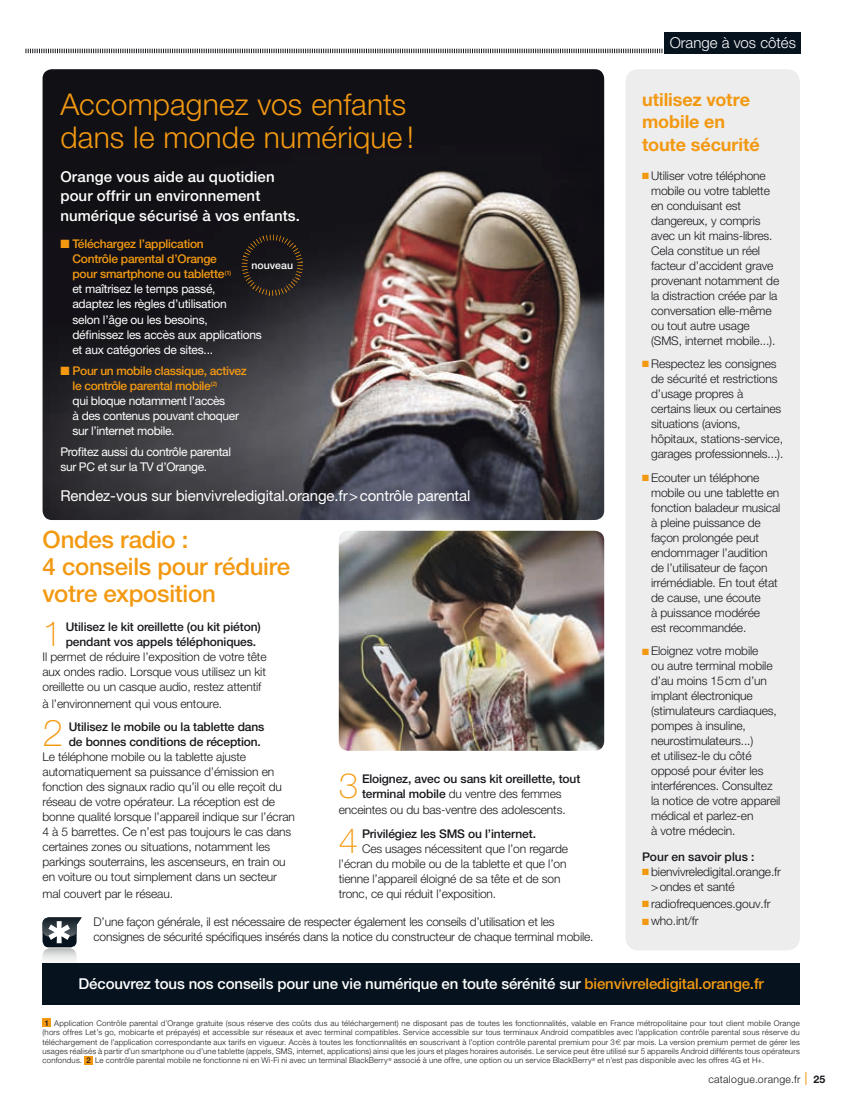
<style>
.page{position:relative;width:851px;height:1106px;background:#fff}
.page>*{position:absolute;margin:0;border:0;box-sizing:border-box;transform-origin:0 0}
.t1{font:100 37.2px "Helvetica Neue LT Pro";color:#f39911}
.t2{font:100 35.1px "Helvetica Neue LT Pro";color:#f39911}
.t3{font:300 30px/33px "Helvetica Neue LT Pro";letter-spacing:.005em;color:#f39911}
.t4{font:500 24px/27px "Helvetica Neue LT Pro";letter-spacing:-.01em;color:#f39911}
.t5{font:700 18px/22.5px "Helvetica Neue LT Pro";letter-spacing:-.005em;color:#f39911}
.t6{font:500 15px/19.5px "Helvetica Neue LT Pro";letter-spacing:-.01em;color:#fff}
.t7{font:15px "Helvetica Neue LT Pro";letter-spacing:-.01em;color:#fff}
.t8{font:300 15px "Helvetica Neue LT Pro";color:#fff}
.t9{font:300 12px/15px "Helvetica Neue LT Pro";letter-spacing:-.01em;color:#1a171c}
.t10{font:12px/15px "Helvetica Neue LT Pro";letter-spacing:-.02em;color:#fff}
.t11{font:500 12px/15px "Helvetica Neue LT Pro";letter-spacing:-.01em;color:#1a171c}
.t12{font:300 10.5px "Helvetica Neue LT Pro";letter-spacing:.03em;color:#1a171c}
.t13{font:500 10.5px "Helvetica Neue LT Pro";letter-spacing:.01em;color:#fff}
.t14{font:300 7.8px/9.4px "Helvetica Neue LT Pro";letter-spacing:.025em;color:#1a171c;text-align:justify}
.s1{color:#f39911}
.s2{font-weight:500;color:#f39911}
.s3{font-weight:300}
.s4{font-weight:500}
.s5{font-family:"Euro Sans"}
.s6{font-weight:700}
</style>
<div class="page">
<div style="left:43px;top:1018px;width:8px;height:9px;background:#f39911"></div>
<div style="left:84px;top:1056px;width:9px;height:8px;background:#f39911"></div>
<svg style="left:805px;top:1072px;width:1px;height:13px"></svg>
<img style="left:43px;top:69px;width:561px;height:451px">
<svg style="left:43px;top:917px;width:39px;height:44px"></svg>
<img style="left:339px;top:531px;width:265px;height:219px">
<div style="left:43px;top:962px;width:756px;height:42px;background:#06131e"></div>
<div style="left:625px;top:69px;width:174px;height:881px;background:#ededee;border-radius:13px"></div>
<div style="left:242px;top:234px;width:61px;height:62px;border:6px dashed #f39911;border-radius:50%"></div>
<svg style="left:25px;top:48px;width:637px;height:6px"></svg>
<div style="left:664px;top:32px;width:136px;height:21px;background:#06131e"></div>
<p class="t3" style="left:60px;top:87px;width:355px">Accompagnez vos enfants dans le monde numérique !</p>
<p class="t6" style="left:60px;top:166px;width:241px">Orange vous aide au quotidien pour offrir un environnement numérique sécurisé à vos enfants.</p>
<p class="t10" style="left:72px;top:236px;width:191px;text-indent:-12px"><span class="s1">■</span> <span class="s2">Téléchargez l’application<br>Contrôle parental d’Orange<br>pour smartphone ou tablette</span><sup>(1)<br></sup>et maîtrisez le temps passé,<br>adaptez les règles d’utilisation<br>selon l’âge ou les besoins, définissez les accès aux applications et aux catégories de sites...</p>
<p class="t10" style="left:73px;top:363px;width:176px;text-indent:-12px"><span class="s1">■</span> <span class="s2">Pour un mobile classique, activez le contrôle parental mobile</span><sup>(2)<br></sup>qui bloque notamment l’accès<br>à des contenus pouvant choquer sur l’internet mobile.</p>
<p class="t10" style="left:60px;top:444px;width:172px">Profitez aussi du contrôle parental sur PC et sur la TV d’Orange.</p>
<p class="t7" style="left:60px;top:486px;width:411px">Rendez-vous sur bienvivreledigital.orange.fr&gt;contrôle parental</p>
<p class="t13" style="left:251px;top:259px;width:43px">nouveau</p>
<p class="t4" style="left:43px;top:525px;width:249px">Ondes radio :<br>4 conseils pour réduire votre exposition</p>
<p class="t2" style="left:43px;top:613px;width:21px">1</p>
<p class="t11" style="left:66px;top:619px;width:196px">Utilisez le kit oreillette (ou kit piéton)</p>
<p class="t11" style="left:66px;top:634px;width:192px">pendant vos appels téléphoniques.</p>
<p class="t9" style="left:43px;top:649px;width:225px">Il permet de réduire l’exposition de votre tête</p>
<p class="t9" style="left:43px;top:664px;width:225px">aux ondes radio. Lorsque vous utilisez un kit</p>
<p class="t9" style="left:43px;top:679px;width:220px">oreillette ou un casque audio, restez attentif</p>
<p class="t9" style="left:43px;top:695px;width:181px">à l’environnement qui vous entoure.</p>
<p class="t1" style="left:43px;top:711px;width:22px">2</p>
<p class="t11" style="left:69px;top:719px;width:197px">Utilisez le mobile ou la tablette dans</p>
<p class="t11" style="left:69px;top:734px;width:194px">de bonnes conditions de réception.</p>
<p class="t9" style="left:43px;top:749px;width:205px">Le téléphone mobile ou la tablette ajuste</p>
<p class="t9" style="left:43px;top:764px;width:233px">automatiquement sa puissance d’émission en</p>
<p class="t9" style="left:43px;top:779px;width:241px">fonction des signaux radio qu’il ou elle reçoit du</p>
<p class="t9" style="left:43px;top:794px;width:234px">réseau de votre opérateur. La réception est de</p>
<p class="t9" style="left:43px;top:809px;width:254px">bonne qualité lorsque l’appareil indique sur l’écran</p>
<p class="t9" style="left:43px;top:824px;width:250px">4 à 5 barrettes. Ce n’est pas toujours le cas dans</p>
<p class="t9" style="left:43px;top:839px;width:229px">certaines zones ou situations, notamment les</p>
<p class="t9" style="left:43px;top:854px;width:244px">parkings souterrains, les ascenseurs, en train ou</p>
<p class="t9" style="left:43px;top:869px;width:236px">en voiture ou tout simplement dans un secteur</p>
<p class="t9" style="left:43px;top:885px;width:132px">mal couvert par le réseau.</p>
<p class="t2" style="left:339px;top:764px;width:21px">3</p>
<p class="t11" style="left:362px;top:771px;width:220px">Eloignez, avec ou sans kit oreillette, tout terminal mobile <span class="s3">du ventre des femmes</span></p>
<p class="t9" style="left:339px;top:802px;width:228px">enceintes ou du bas-ventre des adolescents.</p>
<p class="t2" style="left:339px;top:819px;width:21px">4</p>
<p class="t11" style="left:362px;top:826px;width:175px">Privilégiez les SMS ou l’internet.</p>
<p class="t9" style="left:362px;top:840px;width:207px">Ces usages nécessitent que l’on regarde</p>
<p class="t9" style="left:339px;top:855px;width:229px">l’écran du mobile ou de la tablette et que l’on</p>
<p class="t9" style="left:339px;top:870px;width:223px">tienne l’appareil éloigné de sa tête et de son</p>
<p class="t9" style="left:339px;top:885px;width:159px">tronc, ce qui réduit l’exposition.</p>
<p class="t9" style="left:94px;top:914px;width:501px">D’une façon générale, il est nécessaire de respecter également les conseils d’utilisation et les consignes de sécurité spécifiques insérés dans la notice du constructeur de chaque terminal mobile.</p>
<p class="t8" style="left:669px;top:33px;width:128px">Orange à vos côtés</p>
<p class="t5" style="left:642px;top:88px;width:119px">utilisez votre mobile en toute sécurité</p>
<p class="t9" style="left:651px;top:167px;width:129px;text-indent:-9px"><span class="s1">■</span> Utiliser votre téléphone mobile ou votre tablette en conduisant est dangereux, y compris avec un kit mains-libres.<br>Cela constitue un réel facteur d’accident grave provenant notamment de la distraction créée par la conversation elle-même ou tout autre usage (SMS, internet mobile...).</p>
<p class="t9" style="left:651px;top:356px;width:134px;text-indent:-9px"><span class="s1">■</span> Respectez les consignes de sécurité et restrictions d’usage propres à certains lieux ou certaines situations (avions, hôpitaux, stations-service, garages professionnels...).</p>
<p class="t9" style="left:651px;top:469px;width:131px;text-indent:-9px"><span class="s1">■</span> Ecouter un téléphone mobile ou une tablette en fonction baladeur musical à pleine puissance de façon prolongée peut endommager l’audition de l’utilisateur de façon irrémédiable. En tout état de cause, une écoute<br>à puissance modérée<br>est recommandée.</p>
<p class="t9" style="left:651px;top:643px;width:131px;text-indent:-9px"><span class="s1">■</span> Eloignez votre mobile<br>ou autre terminal mobile d’au moins 15cm d’un implant électronique (stimulateurs cardiaques, pompes à insuline, neurostimulateurs...)<br>et utilisez-le du côté opposé pour éviter les interférences. Consultez la notice de votre appareil médical et parlez-en<br>à votre médecin.</p>
<p class="t11" style="left:642px;top:849px;width:114px">Pour en savoir plus :</p>
<p class="t9" style="left:651px;top:864px;width:131px;text-indent:-9px"><span class="s1">■</span> bienvivreledigital.orange.fr &gt;ondes et santé</p>
<p class="t9" style="left:642px;top:896px;width:130px"><span class="s1">■</span> radiofrequences.gouv.fr</p>
<p class="t9" style="left:642px;top:913px;width:58px"><span class="s1">■</span> who.int/fr</p>
<p class="t6" style="left:79px;top:973px;width:686px">Découvrez tous nos conseils pour une vie numérique en toute sérénité sur <span class="s1">bienvivreledigital.orange.fr</span></p>
<p class="t14" style="left:43px;top:1018px;width:758px"><span class="s4">1</span> Application Contrôle parental d’Orange gratuite (sous réserve des coûts dus au téléchargement) ne disposant pas de toutes les fonctionnalités, valable en France métropolitaine pour tout client mobile Orange (hors offres Let’s go, mobicarte et prépayés) et accessible sur réseaux et avec terminal compatibles. Service accessible sur tous terminaux Android compatibles avec l’application contrôle parental sous réserve du téléchargement de l’application correspondante aux tarifs en vigueur. Accès à toutes les fonctionnalités en souscrivant à l’option contrôle parental premium pour 3<span class="s5">e</span> par mois. La version premium permet de gérer les usages réalisés à partir d’un smartphone ou d’une tablette (appels, SMS, internet, applications) ainsi que les jours et plages horaires autorisés. Le service peut être utilisé sur 5 appareils Android différents tous opérateurs confondus. <span class="s4">2</span> Le contrôle parental mobile ne fonctionne ni en Wi-Fi ni avec un terminal BlackBerry<sup>®</sup> associé à une offre, une option ou un service BlackBerry<sup>®</sup> et n’est pas disponible avec les offres 4G et H+.</p>
<p class="t12" style="left:708px;top:1072px;width:119px">catalogue.orange.fr <span class="s6">25</span></p>
</div>
